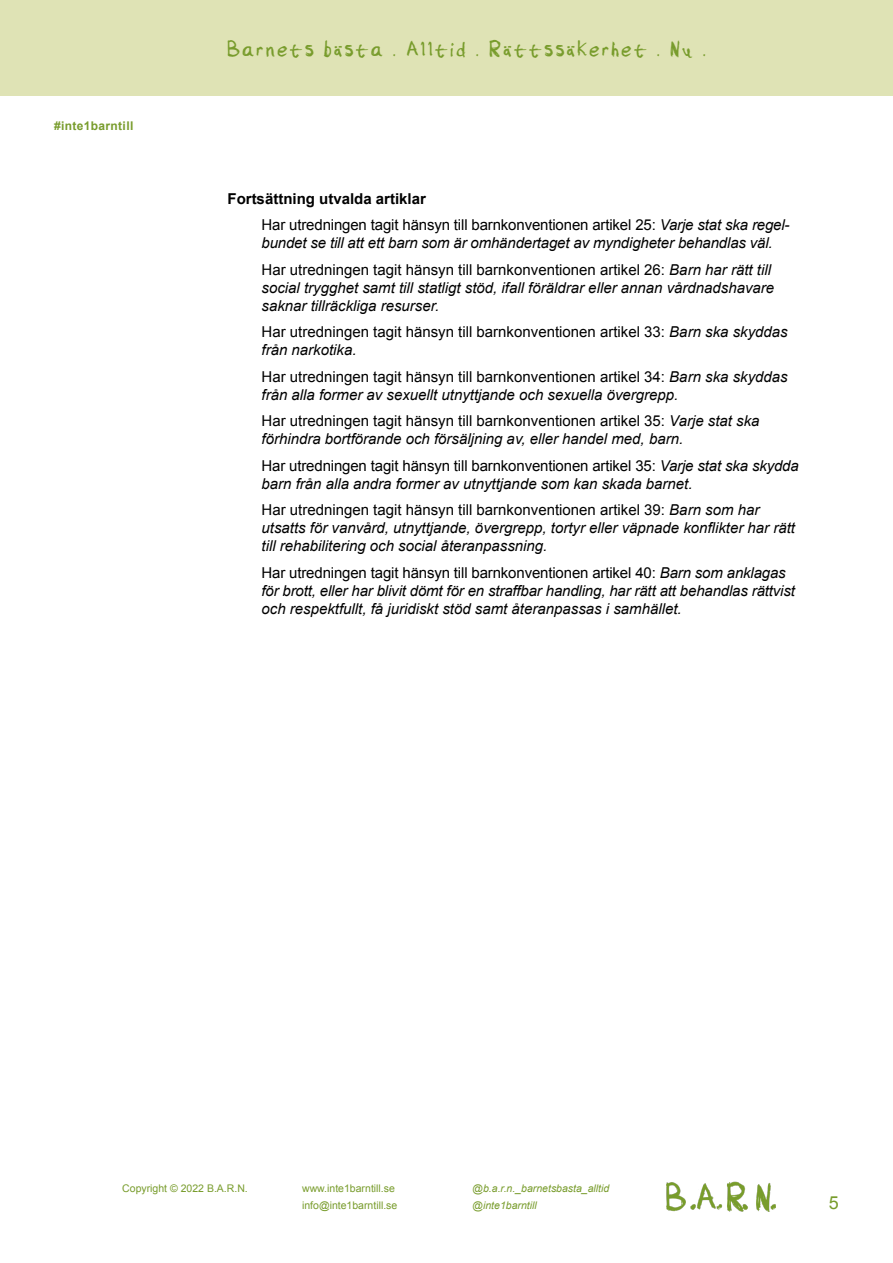
<style>
.page{position:relative;width:893px;height:1263px;background:#fff}
.page>*{position:absolute;margin:0;border:0;box-sizing:border-box;transform-origin:0 0}
.t1{font:21px "Sketchy";letter-spacing:.12em;color:#789c2c}
.t2{font:18px "Arial";color:#789c2c}
.t3{font:italic 15px/18px "Arial";color:#000}
.t4{font:15px/26.5px "Arial";letter-spacing:-.005em;color:#000}
.t5{font:700 12px "Arial";letter-spacing:.03em;color:#789c2c}
.t6{font:10.5px/16.5px "Arial";color:#789c2c}
.t7{font:italic 10.5px/16.5px "Arial";color:#789c2c}
.s1{font-weight:700}
.s2{font-style:italic}
.s3{font-style:normal}
</style>
<div class="page">
<img style="left:667px;top:1181px;width:108px;height:30px">
<div style="left:0;top:0;width:893px;height:96px;background:#dfe3b5"></div>
<p class="t5" style="left:54px;top:118px;width:81px">#inte1barntill</p>
<h1 class="t1" style="left:227px;top:39px;width:480px">Barnets bästa . Alltid . Rättssäkerhet . Nu .</h1>
<p class="t4" style="left:262px;top:185px;width:530px;text-indent:-34px"><span class="s1">Fortsättning utvalda artiklar<br></span>Har utredningen tagit hänsyn till barnkonventionen artikel 25: <span class="s2">Varje stat ska regel-</span></p>
<p class="t3" style="left:262px;top:230px;width:513px;line-height:26.5px">bundet se till att ett barn som är omhändertaget av myndigheter behandlas väl.<br><span class="s3">Har utredningen tagit hänsyn till barnkonventionen artikel 26:</span> Barn har rätt till</p>
<p class="t3" style="left:262px;top:279px;width:514px">social trygghet samt till statligt stöd, ifall föräldrar eller annan vårdnadshavare saknar tillräckliga resurser.</p>
<p class="t4" style="left:262px;top:323px;width:528px;line-height:18px">Har utredningen tagit hänsyn till barnkonventionen artikel 33: <span class="s2">Barn ska skyddas från narkotika.</span></p>
<p class="t3" style="left:262px;top:368px;width:528px"><span class="s3">Har utredningen tagit hänsyn till barnkonventionen artikel 34:</span> Barn ska skyddas från alla former av sexuellt utnyttjande och sexuella övergrepp.</p>
<p class="t3" style="left:262px;top:412px;width:500px"><span class="s3">Har utredningen tagit hänsyn till barnkonventionen artikel 35:</span> Varje stat ska förhindra bortförande och försäljning av, eller handel med, barn.</p>
<p class="t3" style="left:262px;top:457px;width:539px"><span class="s3">Har utredningen tagit hänsyn till barnkonventionen artikel 35:</span> Varje stat ska skydda barn från alla andra former av utnyttjande som kan skada barnet.</p>
<p class="t3" style="left:262px;top:501px;width:535px"><span class="s3">Har utredningen tagit hänsyn till barnkonventionen artikel 39:</span> Barn som har utsatts för vanvård, utnyttjande, övergrepp, tortyr eller väpnade konflikter har rätt till rehabilitering och social återanpassning.</p>
<p class="t3" style="left:262px;top:564px;width:535px"><span class="s3">Har utredningen tagit hänsyn till barnkonventionen artikel 40:</span> Barn som anklagas för brott, eller har blivit dömt för en straffbar handling, har rätt att behandlas rättvist och respektfullt, få juridiskt stöd samt återanpassas i samhället.</p>
<p class="t6" style="left:122px;top:1180px;width:127px">Copyright © 2022 B.A.R.N.</p>
<p class="t7" style="left:472px;top:1180px;width:138px">@b.a.r.n._barnetsbasta_alltid @inte1barntill</p>
<p class="t6" style="left:302px;top:1180px;width:97px">www.inte1barntill.se info@inte1barntill.se</p>
<p class="t2" style="left:829px;top:1191px;width:12px">5</p>
</div>
